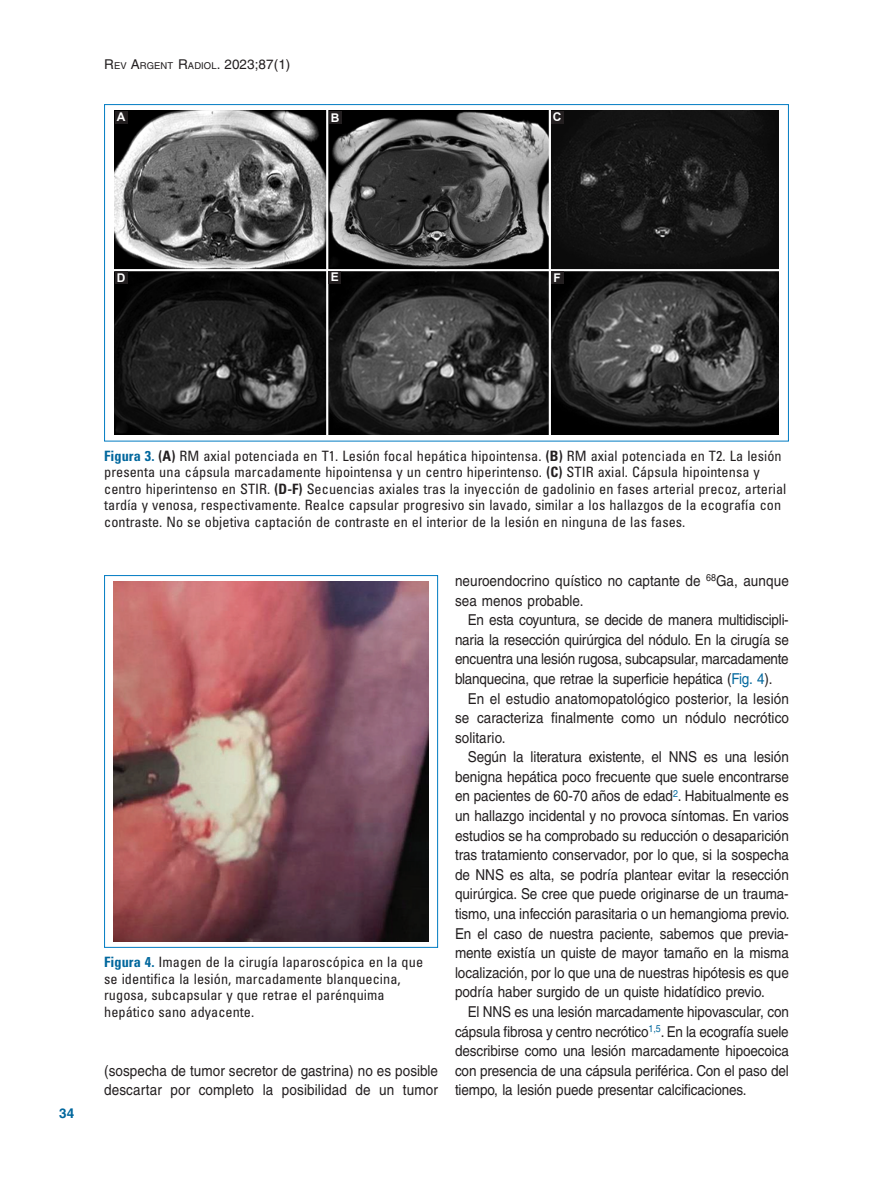
<style>
.page{position:relative;width:893px;height:1191px;background:#fff}
.page>*{position:absolute;margin:0;border:0;box-sizing:border-box;transform-origin:0 0}
.TX{font:15px/19.6px "Helvetica LT Std";letter-spacing:.005em;color:#231f20;text-align:justify;scale:.9 1}
.FGC{font:condensed 14.25px/16.5px "Univers LT Std";letter-spacing:.005em;color:#231f20}
.t1{font:13.5px "Helvetica LT Std";letter-spacing:.005em;color:#231f20}
.FOLIO{font:700 13.5px "Helvetica LT Std";color:#00679d}
.t2{font:700 12px "Arial";color:#fff}
.s1{font-size:9.45px}
.s2{font-weight:700;color:#00679d}
.s3{font-weight:700}
.s4{color:#00679d}
</style>
<div class="page">
<img style="left:114px;top:582px;width:314px;height:359px">
<div style="left:104px;top:575px;width:334px;height:372px;border:1px solid #007bc2"></div>
<img style="left:115px;top:111px;width:663px;height:324px">
<div style="left:115px;top:271px;width:12px;height:13px;background:#231f20"></div>
<div style="left:551px;top:111px;width:12px;height:13px;background:#231f20"></div>
<div style="left:329px;top:111px;width:12px;height:13px;background:#231f20"></div>
<div style="left:551px;top:271px;width:12px;height:13px;background:#231f20"></div>
<div style="left:115px;top:111px;width:12px;height:13px;background:#231f20"></div>
<div style="left:329px;top:271px;width:12px;height:13px;background:#231f20"></div>
<p class="t1" style="left:104px;top:57px;width:188px">R<span class="s1">EV</span> A<span class="s1">RGENT</span> R<span class="s1">ADIOL</span>. 2023;87(1)</p>
<p class="t2" style="left:117px;top:108px;width:10px">A</p>
<p class="t2" style="left:331px;top:109px;width:10px">B</p>
<p class="t2" style="left:553px;top:108px;width:10px">C</p>
<p class="t2" style="left:117px;top:269px;width:10px">D</p>
<p class="t2" style="left:331px;top:268px;width:10px">E</p>
<p class="t2" style="left:553px;top:269px;width:9px">F</p>
<p class="FOLIO" style="left:59px;top:1104px;width:17px">34</p>
<p class="FGC" style="left:104px;top:447px;width:684px"><span class="s2">Figura 3.</span> <span class="s3">(A)</span> RM axial potenciada en T1. Lesión focal hepática hipointensa. <span class="s3">(B)</span> RM axial potenciada en T2. La lesión presenta una cápsula marcadamente hipointensa y un centro hiperintenso. <span class="s3">(C)</span> STIR axial. Cápsula hipointensa y centro hiperintenso en STIR. <span class="s3">(D-F)</span> Secuencias axiales tras la inyección de gadolinio en fases arterial precoz, arterial tardía y venosa, respectivamente. Realce capsular progresivo sin lavado, similar a los hallazgos de la ecografía con contraste. No se objetiva captación de contraste en el interior de la lesión en ninguna de las fases.</p>
<p class="FGC" style="left:104px;top:953px;width:320px"><span class="s2">Figura 4.</span> Imagen de la cirugía laparoscópica en la que se identifica la lesión, marcadamente blanquecina, rugosa, subcapsular y que retrae el parénquima hepático sano adyacente.</p>
<p class="TX" style="left:104px;top:1060px;width:373px">(sospecha de tumor secretor de gastrina) no es posible descartar por completo la posibilidad de un tumor</p>
<p class="TX" style="left:455px;top:571px;width:372px">neuroendocrino quístico no captante de <sup>68</sup>Ga, aunque sea menos probable.</p>
<p class="TX" style="left:455px;top:610px;width:372px;text-indent:13px">En esta coyuntura, se decide de manera multidiscipli&shy;naria la resección quirúrgica del nódulo. En la cirugía se encuentra una lesión rugosa, subcapsular, marcadamente blanquecina, que retrae la superficie hepática (<span class="s4">Fig. 4</span>).</p>
<p class="TX" style="left:455px;top:688px;width:373px;text-indent:13px">En el estudio anatomopatológico posterior, la lesión se caracteriza finalmente como un nódulo necrótico solitario.</p>
<p class="TX" style="left:455px;top:747px;width:373px;text-indent:13px">Según la literatura existente, el NNS es una lesión benigna hepática poco frecuente que suele encontrarse en pacientes de 60-70 años de edad<sup>2</sup>. Habitualmente es un hallazgo incidental y no provoca síntomas. En varios estudios se ha comprobado su reducción o desaparición tras tratamiento conservador, por lo que, si la sospecha de NNS es alta, se podría plantear evitar la resección quirúrgica. Se cree que puede originarse de un trauma&shy;tismo, una infección parasitaria o un hemangioma previo.<br>En el caso de nuestra paciente, sabemos que previa&shy;mente existía un quiste de mayor tamaño en la misma localización, por lo que una de nuestras hipótesis es que podría haber surgido de un quiste hidatídico previo.</p>
<p class="TX" style="left:455px;top:1001px;width:373px;text-indent:13px">El NNS es una lesión marcadamente hipovascular, con cápsula fibrosa y centro necrótico<sup>1,5</sup>. En la ecografía suele describirse como una lesión marcadamente hipoecoica con presencia de una cápsula periférica. Con el paso del tiempo, la lesión puede presentar calcificaciones.</p>
</div>
